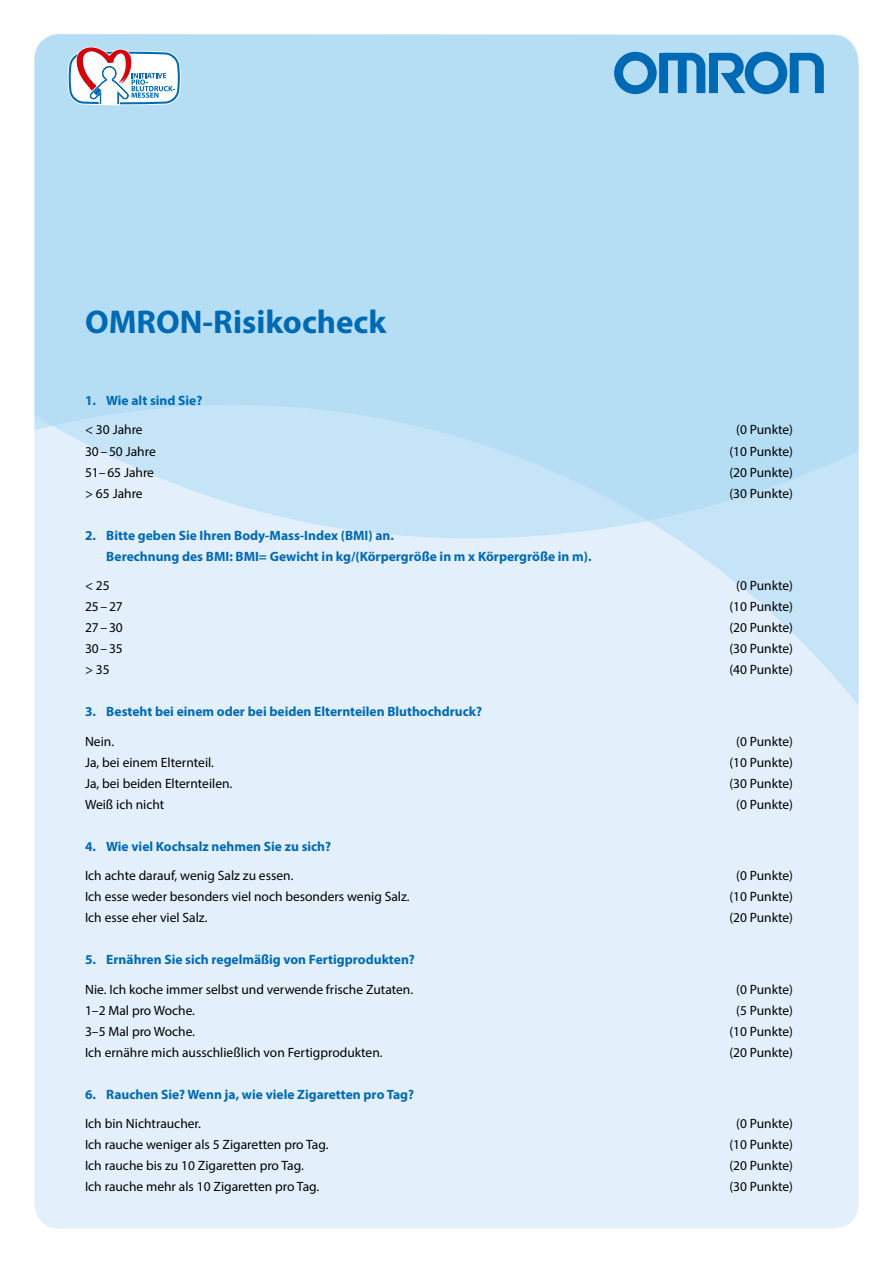
<style>
.page{position:relative;width:893px;height:1263px;background:#fff}
.page>*{position:absolute;margin:0;border:0;box-sizing:border-box;transform-origin:0 0}
.t1{font:700 33px "Myriad Pro";color:#0069b4}
.t2{font:13.5px "Myriad Pro";color:#000}
.t3{font:700 13.5px/21px "Myriad Pro";color:#0069b4}
</style>
<div class="page">
<div style="left:34px;top:34px;width:825px;height:1194px;background:#e3f0fb;border-radius:25px"></div>
<div style="left:34px;top:34px;width:825px;height:382px;background:#b5def5"></div>
<svg style="left:35px;top:416px;width:824px;height:288px"></svg>
<svg style="left:52px;top:405px;width:596px;height:133px;fill:#c5e4f7"></svg>
<svg style="left:614px;top:52px;width:210px;height:42px;background:#539fd2"></svg>
<svg style="left:68px;top:47px;width:113px;height:58px;background:#cbcbda"></svg>
<h1 class="t1" style="left:85px;top:300px;width:303px">OMRON-Risikocheck</h1>
<p class="t3" style="left:85px;top:389px;width:119px">1. Wie alt sind Sie?</p>
<p class="t2" style="left:85px;top:422px;width:59px">&lt; 30 Jahre</p>
<p class="t2" style="left:736px;top:422px;width:58px">(0 Punkte)</p>
<p class="t2" style="left:85px;top:443px;width:72px">30–50 Jahre</p>
<p class="t2" style="left:729px;top:443px;width:65px">(10 Punkte)</p>
<p class="t2" style="left:85px;top:464px;width:71px">51–65 Jahre</p>
<p class="t2" style="left:729px;top:464px;width:65px">(20 Punkte)</p>
<p class="t2" style="left:85px;top:485px;width:59px">&gt; 65 Jahre</p>
<p class="t2" style="left:729px;top:485px;width:65px">(30 Punkte)</p>
<p class="t3" style="left:106px;top:524px;width:487px;text-indent:-21px">2. Bitte geben Sie Ihren Body-Mass-Index (BMI) an.<br>Berechnung des BMI: BMI= Gewicht in kg/(Körpergröße in m x Körpergröße in m).</p>
<p class="t2" style="left:85px;top:577px;width:26px">&lt; 25</p>
<p class="t2" style="left:736px;top:577px;width:58px">(0 Punkte)</p>
<p class="t2" style="left:85px;top:598px;width:39px">25–27</p>
<p class="t2" style="left:729px;top:598px;width:65px">(10 Punkte)</p>
<p class="t2" style="left:85px;top:619px;width:39px">27–30</p>
<p class="t2" style="left:729px;top:619px;width:65px">(20 Punkte)</p>
<p class="t2" style="left:85px;top:640px;width:39px">30–35</p>
<p class="t2" style="left:729px;top:640px;width:65px">(30 Punkte)</p>
<p class="t2" style="left:85px;top:661px;width:26px">&gt; 35</p>
<p class="t2" style="left:729px;top:661px;width:65px">(40 Punkte)</p>
<p class="t3" style="left:85px;top:700px;width:399px">3. Besteht bei einem oder bei beiden Elternteilen Bluthochdruck?</p>
<p class="t2" style="left:85px;top:733px;width:31px">Nein.</p>
<p class="t2" style="left:736px;top:733px;width:58px">(0 Punkte)</p>
<p class="t2" style="left:85px;top:754px;width:130px">Ja, bei einem Elternteil.</p>
<p class="t2" style="left:729px;top:754px;width:65px">(10 Punkte)</p>
<p class="t2" style="left:85px;top:775px;width:149px">Ja, bei beiden Elternteilen.</p>
<p class="t2" style="left:729px;top:775px;width:65px">(30 Punkte)</p>
<p class="t2" style="left:85px;top:796px;width:81px">Weiß ich nicht</p>
<p class="t2" style="left:736px;top:796px;width:58px">(0 Punkte)</p>
<p class="t3" style="left:85px;top:835px;width:248px">4. Wie viel Kochsalz nehmen Sie zu sich?</p>
<p class="t2" style="left:85px;top:867px;width:210px">Ich achte darauf, wenig Salz zu essen.</p>
<p class="t2" style="left:736px;top:867px;width:58px">(0 Punkte)</p>
<p class="t2" style="left:85px;top:888px;width:326px">Ich esse weder besonders viel noch besonders wenig Salz.</p>
<p class="t2" style="left:729px;top:888px;width:65px">(10 Punkte)</p>
<p class="t2" style="left:85px;top:909px;width:124px">Ich esse eher viel Salz.</p>
<p class="t2" style="left:729px;top:909px;width:65px">(20 Punkte)</p>
<p class="t3" style="left:85px;top:949px;width:331px">5. Ernähren Sie sich regelmäßig von Fertigprodukten?</p>
<p class="t2" style="left:85px;top:981px;width:330px">Nie. Ich koche immer selbst und verwende frische Zutaten.</p>
<p class="t2" style="left:736px;top:981px;width:58px">(0 Punkte)</p>
<p class="t2" style="left:85px;top:1002px;width:112px">1–2 Mal pro Woche.</p>
<p class="t2" style="left:736px;top:1002px;width:58px">(5 Punkte)</p>
<p class="t2" style="left:85px;top:1023px;width:112px">3–5 Mal pro Woche.</p>
<p class="t2" style="left:729px;top:1023px;width:65px">(10 Punkte)</p>
<p class="t2" style="left:85px;top:1044px;width:299px">Ich ernähre mich ausschließlich von Fertigprodukten.</p>
<p class="t2" style="left:729px;top:1044px;width:65px">(20 Punkte)</p>
<p class="t3" style="left:85px;top:1083px;width:331px">6. Rauchen Sie? Wenn ja, wie viele Zigaretten pro Tag?</p>
<p class="t2" style="left:85px;top:1115px;width:118px">Ich bin Nichtraucher.</p>
<p class="t2" style="left:736px;top:1115px;width:58px">(0 Punkte)</p>
<p class="t2" style="left:85px;top:1136px;width:245px">Ich rauche weniger als 5 Zigaretten pro Tag.</p>
<p class="t2" style="left:729px;top:1136px;width:65px">(10 Punkte)</p>
<p class="t2" style="left:85px;top:1157px;width:220px">Ich rauche bis zu 10 Zigaretten pro Tag.</p>
<p class="t2" style="left:729px;top:1157px;width:65px">(20 Punkte)</p>
<p class="t2" style="left:85px;top:1178px;width:236px">Ich rauche mehr als 10 Zigaretten pro Tag.</p>
<p class="t2" style="left:729px;top:1178px;width:65px">(30 Punkte)</p>
</div>
